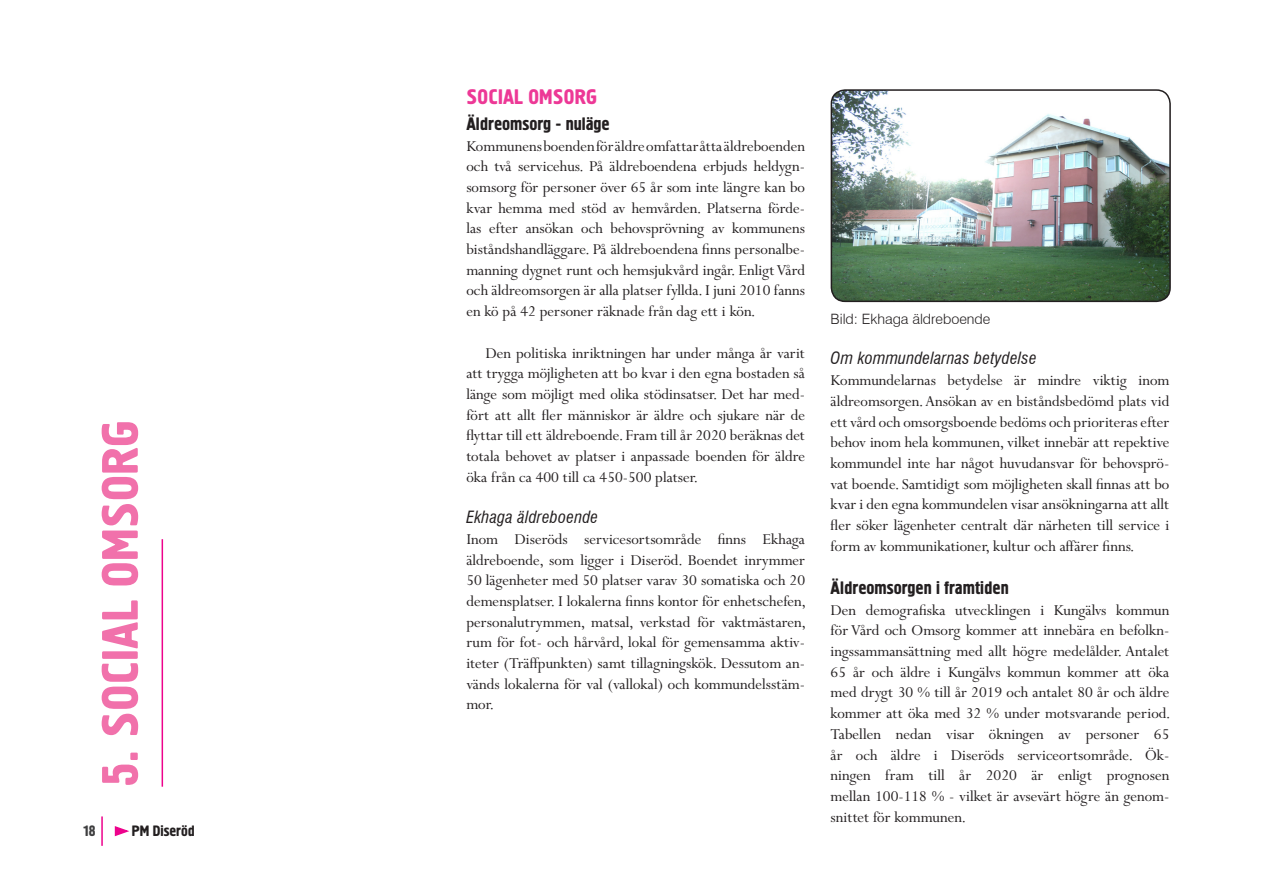
<style>
.page{position:relative;width:1263px;height:893px;background:#fff}
.page>*{position:absolute;margin:0;border:0;box-sizing:border-box;transform-origin:0 0}
.t1{font:51px "Hermes";letter-spacing:.01em;color:#f171ab}
.t2{font:21px "Hermes";letter-spacing:.01em;color:#ed3896}
.t3{font:18px "Hermes";color:#231f20}
.t4{font:16.95px/20.7px "Perpetua MT Std";color:#231f20;text-align:justify}
.t5{font:italic condensed 16.5px "Swiss 721 BT";letter-spacing:.015em;color:#231f20}
.t6{font:15px "Hermes";color:#231f20}
.t7{font:15px "Hermes";color:#3e3e3f}
.t8{font:300 14.25px "Swiss 721 BT";color:#231f20}
</style>
<div class="page">
<hr style="left:101px;top:816px;width:2px;height:30px;background:#ed028c">
<svg style="left:114px;top:826px;width:15px;height:11px"></svg>
<hr style="left:162px;top:539px;width:1px;height:248px;background:#ed028c">
<img style="left:831px;top:90px;width:339px;height:211px">
<div style="left:831px;top:89px;width:340px;height:213px;border:2px solid #231f20;border-radius:14px"></div>
<h1 class="t1" style="left:88px;top:786px;width:367px;rotate:-90deg">5. Social omsorg</h1>
<p class="t7" style="left:84px;top:822px;width:13px">18</p>
<p class="t6" style="left:132px;top:822px;width:65px">PM Diseröd</p>
<p class="t2" style="left:466px;top:83px;width:132px">Social omsorg</p>
<p class="t3" style="left:466px;top:112px;width:145px">Äldreomsorg - nuläge</p>
<p class="t4" style="left:466px;top:136px;width:340px">Kommunens boenden för äldre omfattar åtta äldreboenden och två servicehus. På äldreboendena erbjuds heldygn&shy;somsorg för personer över 65 år som inte längre kan bo kvar hemma med stöd av hemvården. Platserna förde&shy;las efter ansökan och behovsprövning av kommunens biståndshandläggare. På äldreboendena finns personalbe&shy;manning dygnet runt och hemsjukvård ingår. Enligt Vård och äldreomsorgen är alla platser fyllda. I juni 2010 fanns en kö på 42 personer räknade från dag ett i kön.</p>
<p class="t4" style="left:466px;top:343px;width:340px;text-indent:19px">Den politiska inriktningen har under många år varit att trygga möjligheten att bo kvar i den egna bostaden så länge som möjligt med olika stödinsatser. Det har med&shy;fört att allt fler människor är äldre och sjukare när de flyttar till ett äldreboende. Fram till år 2020 beräknas det totala behovet av platser i anpassade boenden för äldre öka från ca 400 till ca 450-500 platser.</p>
<p class="t5" style="left:466px;top:507px;width:133px">Ekhaga äldreboende</p>
<p class="t4" style="left:466px;top:529px;width:341px">Inom Diseröds servicesortsområde finns Ekhaga äldreboende, som ligger i Diseröd. Boendet inrymmer 50 lägenheter med 50 platser varav 30 somatiska och 20 demensplatser. I lokalerna finns kontor för enhetschefen, personalutrymmen, matsal, verkstad för vaktmästaren, rum för fot- och hårvård, lokal för gemensamma aktiv&shy;iteter (Träffpunkten) samt tillagningskök. Dessutom an&shy;vänds lokalerna för val (vallokal) och kommundelsstäm&shy;mor.</p>
<p class="t8" style="left:831px;top:311px;width:161px">Bild: Ekhaga äldreboende</p>
<p class="t5" style="left:831px;top:348px;width:207px">Om kommundelarnas betydelse</p>
<p class="t4" style="left:831px;top:370px;width:340px">Kommundelarnas betydelse är mindre viktig inom äldreomsorgen. Ansökan av en biståndsbedömd plats vid ett vård och omsorgsboende bedöms och prioriteras efter behov inom hela kommunen, vilket innebär att repektive kommundel inte har något huvudansvar för behovsprö&shy;vat boende. Samtidigt som möjligheten skall finnas att bo kvar i den egna kommundelen visar ansökningarna att allt fler söker lägenheter centralt där närheten till service i form av kommunikationer, kultur och affärer finns.</p>
<p class="t3" style="left:831px;top:576px;width:180px">Äldreomsorgen i framtiden</p>
<p class="t4" style="left:831px;top:600px;width:341px">Den demografiska utvecklingen i Kungälvs kommun för Vård och Omsorg kommer att innebära en befolkn&shy;ingssammansättning med allt högre medelålder. Antalet 65 år och äldre i Kungälvs kommun kommer att öka med drygt 30 % till år 2019 och antalet 80 år och äldre kommer att öka med 32 % under motsvarande period.<br>Tabellen nedan visar ökningen av personer 65 år och äldre i Diseröds serviceortsområde. Ök&shy;ningen fram till år 2020 är enligt prognosen mellan 100-118 % - vilket är avsevärt högre än genom&shy;snittet för kommunen.</p>
</div>
